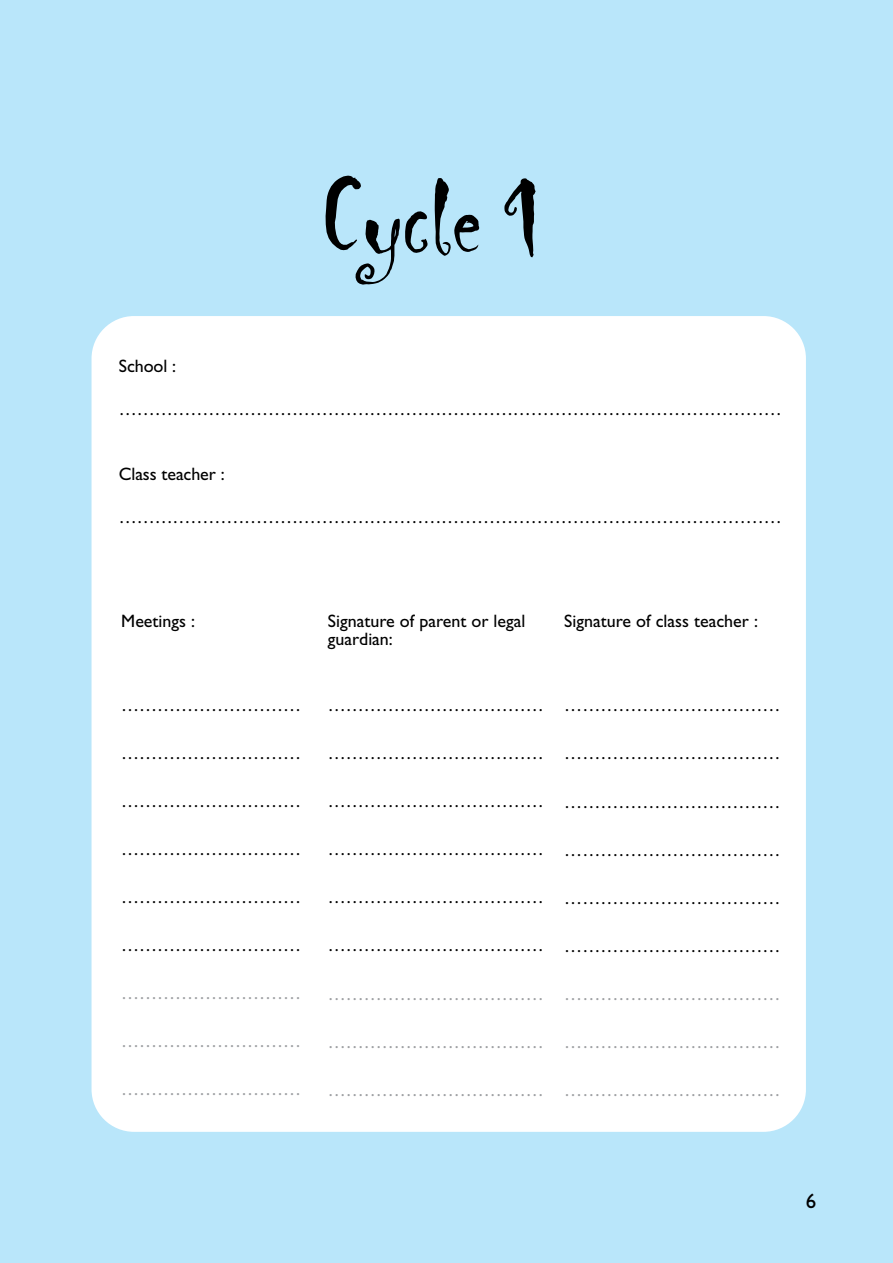
<style>
.page{position:relative;width:893px;height:1263px;background:#b9e6fa}
.page>*{position:absolute;margin:0;border:0;box-sizing:border-box;transform-origin:0 0}
.t1{font:90px "Christina Plain";color:#000}
.t2{font:21px "Projekte";color:#000}
.t3{font:18px "Projekte";color:#000}
.t4{font:18px/18px "Gill Sans";color:#000}
.t5{font:18px "Projekte";color:#9d9fa2}
.s1{font-family:"Gill Sans"}
</style>
<div class="page">
<div style="left:92px;top:316px;width:714px;height:816px;background:#fff;border-radius:43px"></div>
<p class="t4" style="left:119px;top:357px;width:59px">School :</p>
<h1 class="t1" style="left:321px;top:148px;width:221px">Cycle 1</h1>
<p class="t4" style="left:119px;top:400px;width:664px">…………………………………………………………………………………………………</p>
<p class="t4" style="left:119px;top:465px;width:107px">Class teacher :</p>
<p class="t4" style="left:119px;top:508px;width:664px">…………………………………………………………………………………………………</p>
<p class="t4" style="left:121px;top:612px;width:75px">Meetings :</p>
<p class="t4" style="left:328px;top:612px;width:199px">Signature of parent or legal guardian:</p>
<p class="t4" style="left:564px;top:612px;width:195px">Signature of class teacher :</p>
<p class="t3" style="left:121px;top:695px;width:181px">…………………………</p>
<p class="t3" style="left:328px;top:695px;width:217px"><span class="s1">…………</span>……………………</p>
<p class="t3" style="left:564px;top:695px;width:217px"><span class="s1">…………</span>……………………</p>
<p class="t3" style="left:121px;top:743px;width:181px">…………………………</p>
<p class="t3" style="left:328px;top:743px;width:217px"><span class="s1">…………</span>……………………</p>
<p class="t3" style="left:564px;top:743px;width:217px"><span class="s1">…………</span>……………………</p>
<p class="t3" style="left:121px;top:791px;width:181px">…………………………</p>
<p class="t3" style="left:328px;top:791px;width:217px"><span class="s1">…………</span>……………………</p>
<p class="t3" style="left:564px;top:791px;width:217px"><span class="s1">…………</span>……………………</p>
<p class="t3" style="left:121px;top:839px;width:181px">…………………………</p>
<p class="t3" style="left:328px;top:839px;width:217px"><span class="s1">…………</span>……………………</p>
<p class="t3" style="left:564px;top:839px;width:217px"><span class="s1">…………</span>……………………</p>
<p class="t3" style="left:121px;top:887px;width:181px">…………………………</p>
<p class="t3" style="left:328px;top:887px;width:217px"><span class="s1">…………</span>……………………</p>
<p class="t3" style="left:564px;top:887px;width:217px"><span class="s1">…………</span>……………………</p>
<p class="t3" style="left:121px;top:935px;width:181px">…………………………</p>
<p class="t3" style="left:328px;top:935px;width:217px"><span class="s1">…………</span>……………………</p>
<p class="t3" style="left:564px;top:935px;width:217px"><span class="s1">…………</span>……………………</p>
<p class="t5" style="left:121px;top:983px;width:181px">…………………………</p>
<p class="t5" style="left:328px;top:983px;width:217px"><span class="s1">…………</span>……………………</p>
<p class="t5" style="left:564px;top:983px;width:217px"><span class="s1">…………</span>……………………</p>
<p class="t5" style="left:121px;top:1031px;width:181px">…………………………</p>
<p class="t5" style="left:328px;top:1031px;width:217px"><span class="s1">…………</span>……………………</p>
<p class="t5" style="left:564px;top:1031px;width:217px"><span class="s1">…………</span>……………………</p>
<p class="t5" style="left:121px;top:1079px;width:181px">…………………………</p>
<p class="t5" style="left:328px;top:1079px;width:217px"><span class="s1">…………</span>……………………</p>
<p class="t5" style="left:564px;top:1079px;width:217px"><span class="s1">…………</span>……………………</p>
<p class="t2" style="left:806px;top:1189px;width:12px">6</p>
</div>
